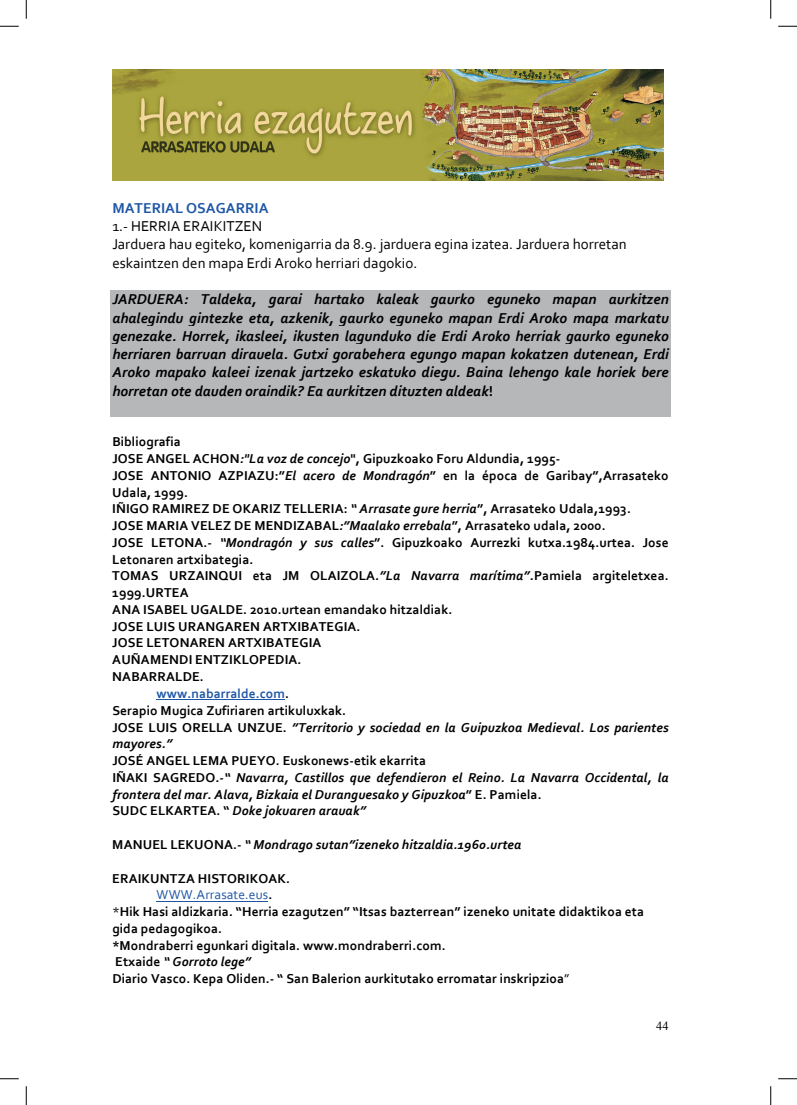
<style>
.page{position:relative;width:797px;height:1105px;background:#fff}
.page>*{position:absolute;margin:0;border:0;box-sizing:border-box;transform-origin:0 0}
.t1{font:italic 700 15px/18.2px "Corbel";color:#000001;text-align:justify}
.t2{font:15px/18.2px "Corbel";color:#000001}
.t3{font:700 13.5px "Corbel";letter-spacing:.01em;color:#000001}
.t4{font:italic 700 13.5px "Corbel";letter-spacing:.01em;color:#000001}
.t5{font:700 13.5px "Corbel";letter-spacing:.01em;color:#1e56a6}
.t6{font:13.5px "Corbel";letter-spacing:.01em;color:#1e56a6}
.t7{font:12.25px "Times New Roman";color:#000001}
.s1{font-weight:700;color:#1e56a6}
.s2{font-style:normal}
.s3{font-style:italic}
.s4{color:#000001}
.s5{font-weight:700;color:#000001}
.s6{font-weight:400}
</style>
<div class="page">
<img style="left:112px;top:69px;width:551px;height:112px">
<div style="left:110px;top:290px;width:560px;height:18px;background:#b5b7b8"></div>
<div style="left:110px;top:308px;width:560px;height:18px;background:#b5b7b8"></div>
<div style="left:110px;top:326px;width:560px;height:19px;background:#b5b7b8"></div>
<div style="left:110px;top:345px;width:560px;height:18px;background:#b5b7b8"></div>
<div style="left:110px;top:363px;width:560px;height:18px;background:#b5b7b8"></div>
<div style="left:110px;top:381px;width:560px;height:19px;background:#b5b7b8"></div>
<div style="left:110px;top:400px;width:560px;height:16px;background:#b5b7b8"></div>
<hr style="left:156px;top:700px;width:129px;height:1px;background:#1e56a6">
<hr style="left:156px;top:901px;width:112px;height:1px;background:#1e56a6">
<svg style="left:0;top:25px;width:19px;height:2px"></svg>
<svg style="left:778px;top:25px;width:19px;height:2px"></svg>
<svg style="left:0;top:1078px;width:19px;height:1px"></svg>
<svg style="left:778px;top:1078px;width:19px;height:1px"></svg>
<svg style="left:25px;top:0;width:2px;height:19px"></svg>
<svg style="left:25px;top:1086px;width:2px;height:19px"></svg>
<svg style="left:770px;top:0;width:1px;height:19px"></svg>
<svg style="left:770px;top:1086px;width:1px;height:19px"></svg>
<p class="t2" style="left:112px;top:198px;width:516px"><span class="s1">MATERIAL OSAGARRIA<br></span>1.- HERRIA ERAIKITZEN<br>Jarduera hau egiteko, komenigarria da 8.9. jarduera egina izatea. Jarduera horretan eskaintzen den mapa Erdi Aroko herriari dagokio.</p>
<p class="t1" style="left:112px;top:290px;width:558px">JARDUERA: Taldeka, garai hartako kaleak gaurko eguneko mapan aurkitzen ahalegindu gintezke eta, azkenik, gaurko eguneko mapan Erdi Aroko mapa markatu genezake. Horrek, ikasleei, ikusten lagunduko die Erdi Aroko herriak gaurko eguneko herriaren barruan dirauela. Gutxi gorabehera egungo mapan kokatzen dutenean, Erdi Aroko mapako kaleei izenak jartzeko eskatuko diegu. Baina lehengo kale horiek bere horretan ote dauden oraindik? Ea aurkitzen dituzten aldeak<span class="s2">!</span></p>
<p class="t3" style="left:112px;top:433px;width:70px">Bibliografia</p>
<p class="t3" style="left:112px;top:450px;width:449px">JOSE ANGEL ACHON<span class="s3">:"La voz de concejo</span>", Gipuzkoako Foru Aldundia, 1995-</p>
<p class="t3" style="left:112px;top:467px;width:558px">JOSE ANTONIO AZPIAZU:”<span class="s3">El acero de Mondragón</span>” en la época de Garibay”,Arrasateko</p>
<p class="t3" style="left:112px;top:484px;width:77px">Udala, 1999.</p>
<p class="t3" style="left:112px;top:500px;width:520px">IÑIGO RAMIREZ DE OKARIZ TELLERIA: <span class="s3">“ Arrasate gure herria</span>”, Arrasateko Udala,1993.</p>
<p class="t3" style="left:112px;top:517px;width:495px">JOSE MARIA VELEZ DE MENDIZABAL<span class="s3">:”Maalako errebala</span>”, Arrasateko udala, 2000.</p>
<p class="t3" style="left:112px;top:534px;width:558px">JOSE LETONA.- <span class="s3">“Mondragón y sus calles</span>”. Gipuzkoako Aurrezki kutxa.1984.urtea. Jose</p>
<p class="t3" style="left:112px;top:551px;width:143px">Letonaren artxibategia.</p>
<p class="t3" style="left:112px;top:567px;width:558px">TOMAS URZAINQUI eta JM OLAIZOLA<span class="s3">.”La Navarra marítima”.</span>Pamiela argiteletxea.</p>
<p class="t3" style="left:112px;top:584px;width:78px">1999.URTEA</p>
<p class="t3" style="left:112px;top:601px;width:341px">ANA ISABEL UGALDE. 2010.urtean emandako hitzaldiak.</p>
<p class="t3" style="left:112px;top:618px;width:250px">JOSE LUIS URANGAREN ARTXIBATEGIA.</p>
<p class="t3" style="left:112px;top:635px;width:210px">JOSE LETONAREN ARTXIBATEGIA</p>
<p class="t3" style="left:112px;top:651px;width:191px">AUÑAMENDI ENTZIKLOPEDIA.</p>
<p class="t3" style="left:112px;top:668px;width:93px">NABARRALDE.</p>
<p class="t5" style="left:156px;top:685px;width:134px">www.nabarralde.com<span class="s4">.</span></p>
<p class="t3" style="left:112px;top:702px;width:235px">Serapio Mugica Zufiriaren artikuluxkak.</p>
<p class="t4" style="left:112px;top:719px;width:558px"><span class="s2">JOSE LUIS ORELLA UNZUE.</span> ”Territorio y sociedad en la Guipuzkoa Medieval. Los parientes</p>
<p class="t4" style="left:112px;top:735px;width:61px">mayores.”</p>
<p class="t3" style="left:112px;top:752px;width:315px">JOSÉ ANGEL LEMA PUEYO. Euskonews-etik ekarrita</p>
<p class="t4" style="left:112px;top:769px;width:558px"><span class="s2">IÑAKI SAGREDO</span>.-“ Navarra, Castillos que defendieron el Reino. La Navarra Occidental, la</p>
<p class="t4" style="left:112px;top:786px;width:431px">frontera del mar. Alava, Bizkaia el Duranguesako y Gipuzkoa<span class="s2">” E. Pamiela.</span></p>
<p class="t4" style="left:112px;top:803px;width:255px"><span class="s2">SUDC ELKARTEA. “</span> Doke jokuaren arauak”</p>
<p class="t4" style="left:112px;top:836px;width:410px"><span class="s2">MANUEL LEKUONA.-</span> “ Mondrago sutan”izeneko hitzaldia.1960.urtea</p>
<p class="t3" style="left:112px;top:870px;width:179px">ERAIKUNTZA HISTORIKOAK.</p>
<p class="t6" style="left:157px;top:887px;width:117px">WWW.Arrasate.eus<span class="s5">.</span></p>
<p class="t3" style="left:112px;top:903px;width:533px"><span class="s6">*</span>Hik Hasi aldizkaria. “Herria ezagutzen” “Itsas bazterrean” izeneko unitate didaktikoa eta</p>
<p class="t3" style="left:112px;top:920px;width:111px">gida pedagogikoa.</p>
<p class="t3" style="left:112px;top:937px;width:335px">*Mondraberri egunkari digitala. www.mondraberri.com.</p>
<p class="t4" style="left:115px;top:953px;width:137px"><span class="s2">Etxaide</span> “ Gorroto lege”</p>
<p class="t3" style="left:112px;top:970px;width:458px">Diario Vasco. Kepa Oliden.- “ San Balerion aurkitutako erromatar inskripzioa<span class="s6">”</span></p>
<p class="t7" style="left:656px;top:1018px;width:14px">44</p>
</div>
